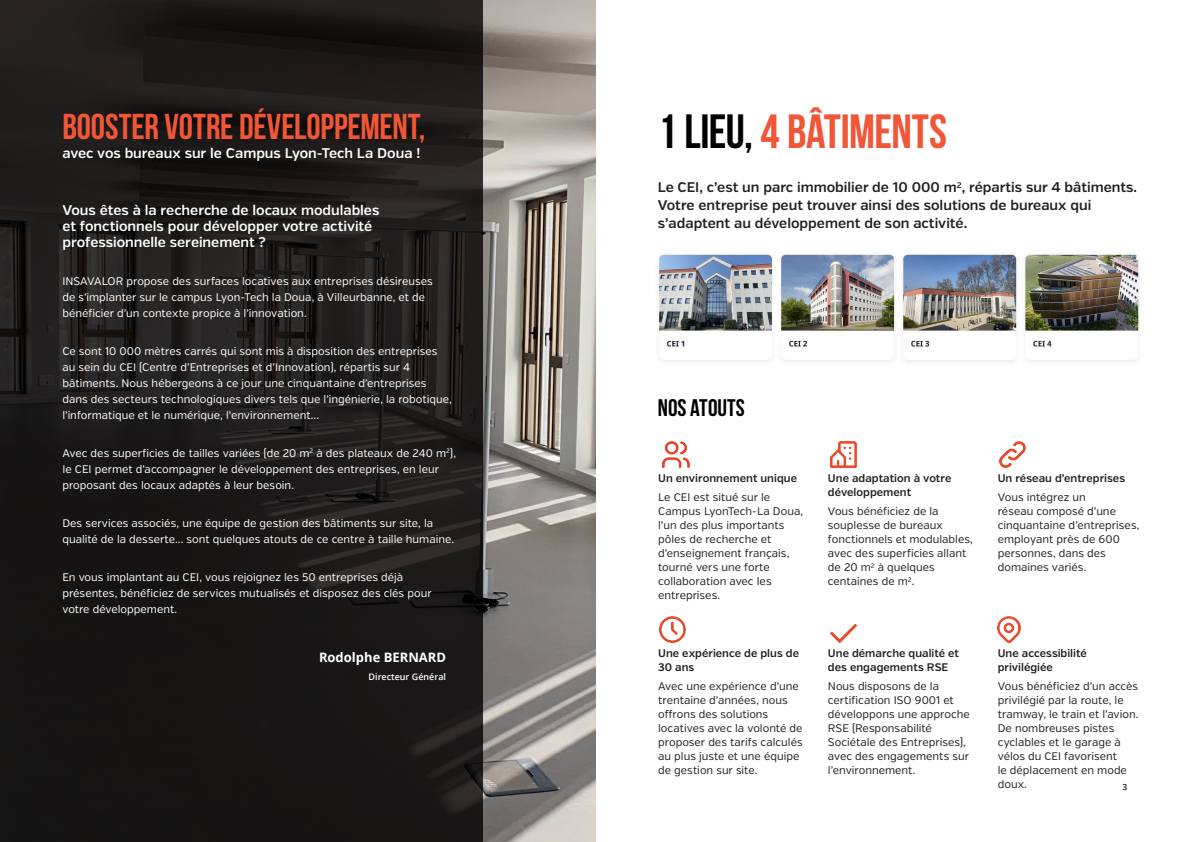
<style>
.page{position:relative;width:1191px;height:842px;background:#fff}
.page>*{position:absolute;margin:0;border:0;box-sizing:border-box;transform-origin:0 0}
.Texte_de_corps_de_page_-_Blanc{font:700 48px "Bebas Neue";letter-spacing:-.01em;color:#f05637}
.Texte_de_corps_de_page_-_Blanc-2{font:700 36px "Bebas Neue";letter-spacing:-.005em;color:#f05637}
.Texte_de_corps_de_page_-_Blanc-3{font:700 24px "Bebas Neue";color:#000}
.Extraire_texte_de_citation{font:600 14px/18px "Verb";color:#231f20}
.Texte_de_corps_de_page_-_Blanc-4{font:600 14px/16px "Verb";letter-spacing:-.005em;color:#fff}
.Texte_bleu_-_Aligner_à_droite{font:700 13px "Open Sans";color:#fff}
.Texte_de_corps_de_page_-_Blanc-5{font:11px/16px "Verb";color:#fff}
.Texte_de_corps_de_page_-_Noir{font:11px/14px "Verb";color:#231f20}
.Texte_de_corps_de_page_-_Noir-2{font:600 11px/14px "Verb";color:#231f20}
.Texte_d_identification_-_Noir_gras{font:600 9px "Open Sans";color:#fff}
.t1{font:600 8.5px "Open Sans";color:#231f20}
.s1{color:#000}
</style>
<div class="page">
<img style="left:482px;top:0;width:113px;height:842px">
<svg style="left:0;top:0;width:482px;height:842px;background:#1c1919"></svg>
<img style="left:830px;top:441px;width:26px;height:27px">
<img style="left:830px;top:624px;width:26px;height:19px">
<img style="left:659px;top:617px;width:27px;height:26px">
<img style="left:999px;top:441px;width:26px;height:27px">
<img style="left:997px;top:617px;width:23px;height:26px">
<img style="left:663px;top:441px;width:26px;height:27px">
<img style="left:654px;top:253px;width:486px;height:108px">
<p class="Texte_de_corps_de_page_-_Blanc-2" style="left:62px;top:107px;width:364px">BOOSTER VOTRE DÉVELOPPEMENT,</p>
<p class="Texte_de_corps_de_page_-_Blanc-4" style="left:62px;top:146px;width:359px">avec vos bureaux sur le Campus Lyon-Tech La Doua !</p>
<p class="Texte_de_corps_de_page_-_Blanc-4" style="left:62px;top:202px;width:319px">Vous êtes à la recherche de locaux modulables et fonctionnels pour développer votre activité professionnelle sereinement ?</p>
<p class="Texte_de_corps_de_page_-_Blanc-5" style="left:62px;top:273px;width:372px">INSAVALOR propose des surfaces locatives aux entreprises désireuses de s’implanter sur le campus Lyon-Tech la Doua, à Villeurbanne, et de bénéficier d’un contexte propice à l’innovation.</p>
<p class="Texte_de_corps_de_page_-_Blanc-5" style="left:62px;top:343px;width:391px">Ce sont 10 000 mètres carrés qui sont mis à disposition des entreprises au sein du CEI (Centre d’Entreprises et d’Innovation), répartis sur 4 bâtiments. Nous hébergeons à ce jour une cinquantaine d’entreprises dans des secteurs technologiques divers tels que l’ingénierie, la robotique, l’informatique et le numérique, l’environnement...</p>
<p class="Texte_de_corps_de_page_-_Blanc-5" style="left:62px;top:445px;width:395px">Avec des superficies de tailles variées (de 20 m<sup>2</sup> à des plateaux de 240 m<sup>2</sup>),<br>Ie CEI permet d’accompagner le développement des entreprises, en leur proposant des locaux adaptés à leur besoin.</p>
<p class="Texte_de_corps_de_page_-_Blanc-5" style="left:62px;top:515px;width:393px">Des services associés, une équipe de gestion des bâtiments sur site, la qualité de la desserte... sont quelques atouts de ce centre à taille humaine.</p>
<p class="Texte_de_corps_de_page_-_Blanc-5" style="left:62px;top:569px;width:371px">En vous implantant au CEI, vous rejoignez les 50 entreprises déjà présentes, bénéficiez de services mutualisés et disposez des clés pour votre développement.</p>
<p class="Texte_bleu_-_Aligner_à_droite" style="left:319px;top:648px;width:129px">Rodolphe BERNARD</p>
<p class="Texte_d_identification_-_Noir_gras" style="left:368px;top:671px;width:79px">Directeur Général</p>
<p class="Texte_de_corps_de_page_-_Blanc" style="left:658px;top:105px;width:291px"><span class="s1">1 LIEU,</span> 4 BÂTIMENTS</p>
<p class="Extraire_texte_de_citation" style="left:658px;top:179px;width:481px">Le CEI, c’est un parc immobilier de 10 000 m<sup>2</sup>, répartis sur 4 bâtiments.<br>Votre entreprise peut trouver ainsi des solutions de bureaux qui s’adaptent au développement de son activité.</p>
<p class="Texte_de_corps_de_page_-_Blanc-3" style="left:658px;top:395px;width:88px">NOS ATOUTS</p>
<p class="Texte_de_corps_de_page_-_Noir-2" style="left:658px;top:472px;width:140px">Un environnement unique</p>
<p class="Texte_de_corps_de_page_-_Noir" style="left:658px;top:491px;width:146px">Le CEI est situé sur le<br>Campus LyonTech-La Doua, l’un des plus importants pôles de recherche et d’enseignement français, tourné vers une forte collaboration avec les entreprises.</p>
<p class="Texte_de_corps_de_page_-_Noir-2" style="left:658px;top:646px;width:142px">Une expérience de plus de<br>30 ans</p>
<p class="Texte_de_corps_de_page_-_Noir" style="left:658px;top:679px;width:146px">Avec une expérience d’une trentaine d’années, nous offrons des solutions locatives avec la volonté de proposer des tarifs calculés au plus juste et une équipe de gestion sur site.</p>
<p class="Texte_de_corps_de_page_-_Noir-2" style="left:828px;top:472px;width:125px">Une adaptation à votre développement</p>
<p class="Texte_de_corps_de_page_-_Noir" style="left:828px;top:505px;width:146px">Vous bénéficiez de la souplesse de bureaux fonctionnels et modulables, avec des superficies allant de 20 m<sup>2</sup> à quelques centaines de m<sup>2</sup>.</p>
<p class="Texte_de_corps_de_page_-_Noir-2" style="left:828px;top:646px;width:133px">Une démarche qualité et des engagements RSE</p>
<p class="Texte_de_corps_de_page_-_Noir" style="left:828px;top:679px;width:143px">Nous disposons de la certification ISO 9001 et développons une approche<br>RSE (Responsabilité<br>Sociétale des Entreprises), avec des engagements sur l’environnement.</p>
<p class="Texte_de_corps_de_page_-_Noir-2" style="left:997px;top:472px;width:129px">Un réseau d’entreprises</p>
<p class="Texte_de_corps_de_page_-_Noir" style="left:997px;top:491px;width:143px">Vous intégrez un<br>réseau composé d’une cinquantaine d’entreprises, employant près de 600 personnes, dans des domaines variés.</p>
<p class="Texte_de_corps_de_page_-_Noir-2" style="left:997px;top:646px;width:91px">Une accessibilité privilégiée</p>
<p class="Texte_de_corps_de_page_-_Noir" style="left:997px;top:679px;width:142px">Vous bénéficiez d’un accès privilégié par la route, le tramway, le train et l’avion.<br>De nombreuses pistes cyclables et le garage à vélos du CEI favorisent<br>le déplacement en mode doux.</p>
<p class="t1" style="left:1122px;top:781px;width:6px">3</p>
</div>
